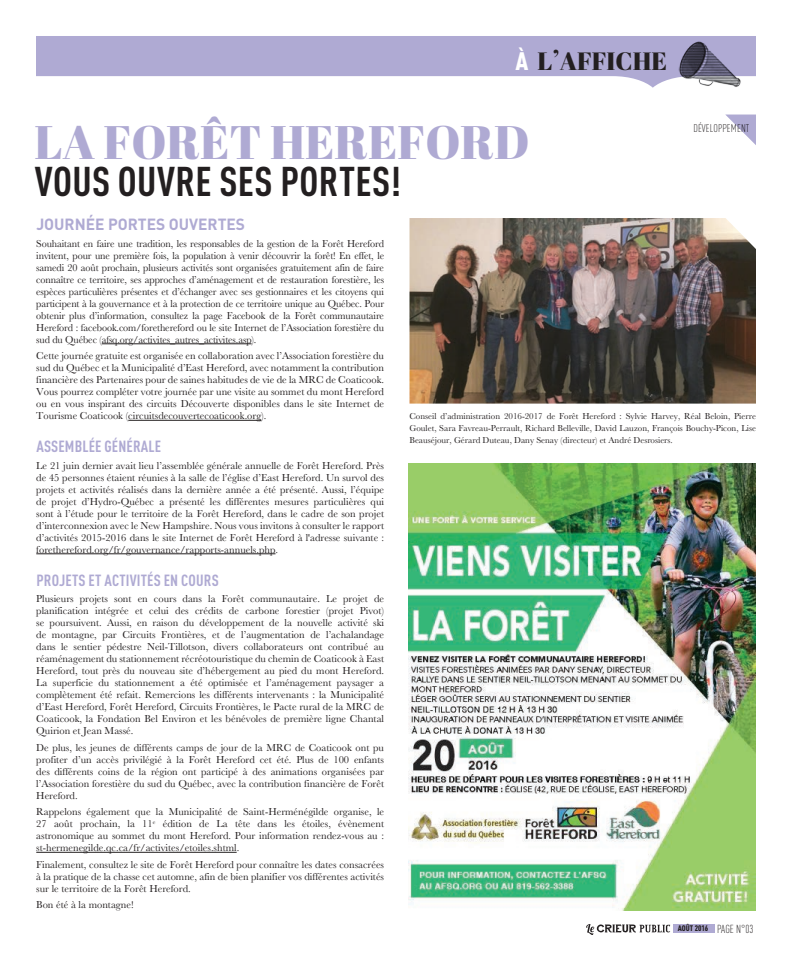
<style>
.page{position:relative;width:792px;height:972px;background:#fff}
.page>*{position:absolute;margin:0;border:0;box-sizing:border-box;transform-origin:0 0}
.t1{font:47px "Abril Fatface";color:#afaad3}
.t2{font:700 condensed 41px "DINOT";letter-spacing:.01em;color:#231f20}
.t3{font:25px "Abril Fatface";color:#231f20}
.t4{font:700 condensed 16px "DINOT";letter-spacing:.01em;color:#afaad3}
.t5{font:700 16px "DINOT";color:#afaad3}
.t6{font:300 condensed 11.5px "DINOT";color:#231f20}
.t7{font:300 condensed 11px "DINOT";letter-spacing:.01em;color:#231f20}
.t8{font:10.5px/12px "Baskerville";color:#231f20;text-align:justify}
.t9{font:9px/12px "Baskerville";color:#231f20;text-align:justify}
.t10{font:900 condensed 8px "DINOT";color:#231f20}
.s1{font-family:"DINOT";font-weight:900;font-stretch:condensed;color:#fff}
.s2{font-size:28px}
.s3{font-weight:300;font-size:11.5px}
</style>
<div class="page">
<div style="left:673px;top:924px;width:42px;height:9px;background:#afaad3"></div>
<svg style="left:586px;top:924px;width:84px;height:11px"></svg>
<svg style="left:36px;top:36px;width:720px;height:52px;fill:#afaad3"></svg>
<img style="left:679px;top:41px;width:62px;height:47px">
<img style="left:410px;top:218px;width:346px;height:186px">
<svg style="left:726px;top:115px;width:30px;height:30px"></svg>
<hr style="left:102px;top:344px;width:150px;height:1px;background:#231f20">
<hr style="left:128px;top:420px;width:133px;height:1px;background:#231f20">
<hr style="left:36px;top:554px;width:240px;height:1px;background:#231f20">
<hr style="left:36px;top:852px;width:201px;height:1px;background:#231f20">
<img style="left:408px;top:464px;width:348px;height:447px">
<h3 class="t3" style="left:515px;top:43px;width:153px"><span class="s1">À</span> L<span class="s2">’</span>AFFICHE</h3>
<h1 class="t1" style="left:34px;top:110px;width:497px">LA FORÊT HEREFORD</h1>
<h2 class="t2" style="left:35px;top:157px;width:368px">VOUS OUVRE SES PORTES!</h2>
<h3 class="t5" style="left:36px;top:214px;width:210px">JOURNÉE PORTES OUVERTES</h3>
<p class="t8" style="left:36px;top:238px;width:349px">Souhaitant en faire une tradition, les responsables de la gestion de la Forêt Hereford invitent, pour une première fois, la population à venir découvrir la forêt! En effet, le samedi 20 août prochain, plusieurs activités sont organisées gratuitement afin de faire connaître ce territoire, ses approches d’aménagement et de restauration forestière, les espèces particulières présentes et d’échanger avec ses gestionnaires et les citoyens qui participent à la gouvernance et à la protection de ce territoire unique au Québec. Pour obtenir plus d’information, consultez la page Facebook de la Forêt communautaire Hereford : facebook.com/forethereford ou le site Internet de l’Association forestière du sud du Québec (afsq.org/activites_autres_activites.asp).</p>
<p class="t8" style="left:36px;top:350px;width:349px">Cette journée gratuite est organisée en collaboration avec l’Association forestière du sud du Québec et la Municipalité d’East Hereford, avec notamment la contribution financière des Partenaires pour de saines habitudes de vie de la MRC de Coaticook.<br>Vous pourrez compléter votre journée par une visite au sommet du mont Hereford ou en vous inspirant des circuits Découverte disponibles dans le site Internet de Tourisme Coaticook (circuitsdecouvertecoaticook.org).</p>
<h3 class="t4" style="left:36px;top:437px;width:126px">ASSEMBLÉE GÉNÉRALE</h3>
<p class="t8" style="left:36px;top:460px;width:349px">Le 21 juin dernier avait lieu l’assemblée générale annuelle de Forêt Hereford. Près de 45 personnes étaient réunies à la salle de l’église d’East Hereford. Un survol des projets et activités réalisés dans la dernière année a été présenté. Aussi, l’équipe de projet d’Hydro-Québec a présenté les différentes mesures particulières qui sont à l’étude pour le territoire de la Forêt Hereford, dans le cadre de son projet d’interconnexion avec le New Hampshire. Nous vous invitons à consulter le rapport d’activités 2015-2016 dans le site Internet de Forêt Hereford à l'adresse suivante : forethereford.org/fr/gouvernance/rapports-annuels.php.</p>
<h3 class="t4" style="left:36px;top:570px;width:184px">PROJETS ET ACTIVITÉS EN COURS</h3>
<p class="t8" style="left:36px;top:593px;width:349px">Plusieurs projets sont en cours dans la Forêt communautaire. Le projet de planification intégrée et celui des crédits de carbone forestier (projet Pivot) se poursuivent. Aussi, en raison du développement de la nouvelle activité ski de montagne, par Circuits Frontières, et de l’augmentation de l’achalandage dans le sentier pédestre Neil-Tillotson, divers collaborateurs ont contribué au réaménagement du stationnement récréotouristique du chemin de Coaticook à East Hereford, tout près du nouveau site d’hébergement au pied du mont Hereford.<br>La superficie du stationnement a été optimisée et l’aménagement paysager a complètement été refait. Remercions les différents intervenants : la Municipalité d’East Hereford, Forêt Hereford, Circuits Frontières, le Pacte rural de la MRC de Coaticook, la Fondation Bel Environ et les bénévoles de première ligne Chantal Quirion et Jean Massé.</p>
<p class="t8" style="left:36px;top:742px;width:349px">De plus, les jeunes de différents camps de jour de la MRC de Coaticook ont pu profiter d’un accès privilégié à la Forêt Hereford cet été. Plus de 100 enfants des différents coins de la région ont participé à des animations organisées par l’Association forestière du sud du Québec, avec la contribution financière de Forêt Hereford.</p>
<p class="t8" style="left:36px;top:806px;width:349px">Rappelons également que la Municipalité de Saint-Herménégilde organise, le 27 août prochain, la 11<sup>e</sup> édition de La tête dans les étoiles, évènement astronomique au sommet du mont Hereford. Pour information rendez-vous au : st-hermenegilde.qc.ca/fr/activites/etoiles.shtml.</p>
<p class="t8" style="left:36px;top:859px;width:349px">Finalement, consultez le site de Forêt Hereford pour connaître les dates consacrées à la pratique de la chasse cet automne, afin de bien planifier vos différentes activités sur le territoire de la Forêt Hereford.</p>
<p class="t8" style="left:36px;top:899px;width:99px">Bon été à la montagne!</p>
<p class="t7" style="left:693px;top:122px;width:58px">DÉVELOPPEMENT</p>
<p class="t9" style="left:410px;top:410px;width:348px">Conseil d’administration 2016-2017 de Forêt Hereford : Sylvie Harvey, Réal Beloin, Pierre Goulet, Sara Favreau-Perrault, Richard Belleville, David Lauzon, François Bouchy-Picon, Lise Beauséjour, Gérard Duteau, Dany Senay (directeur) et André Desrosiers.</p>
<p class="t10" style="left:678px;top:924px;width:45px">août 2016 <span class="s3">PAGE</span></p>
<p class="t6" style="left:736px;top:922px;width:19px">N°03</p>
</div>
